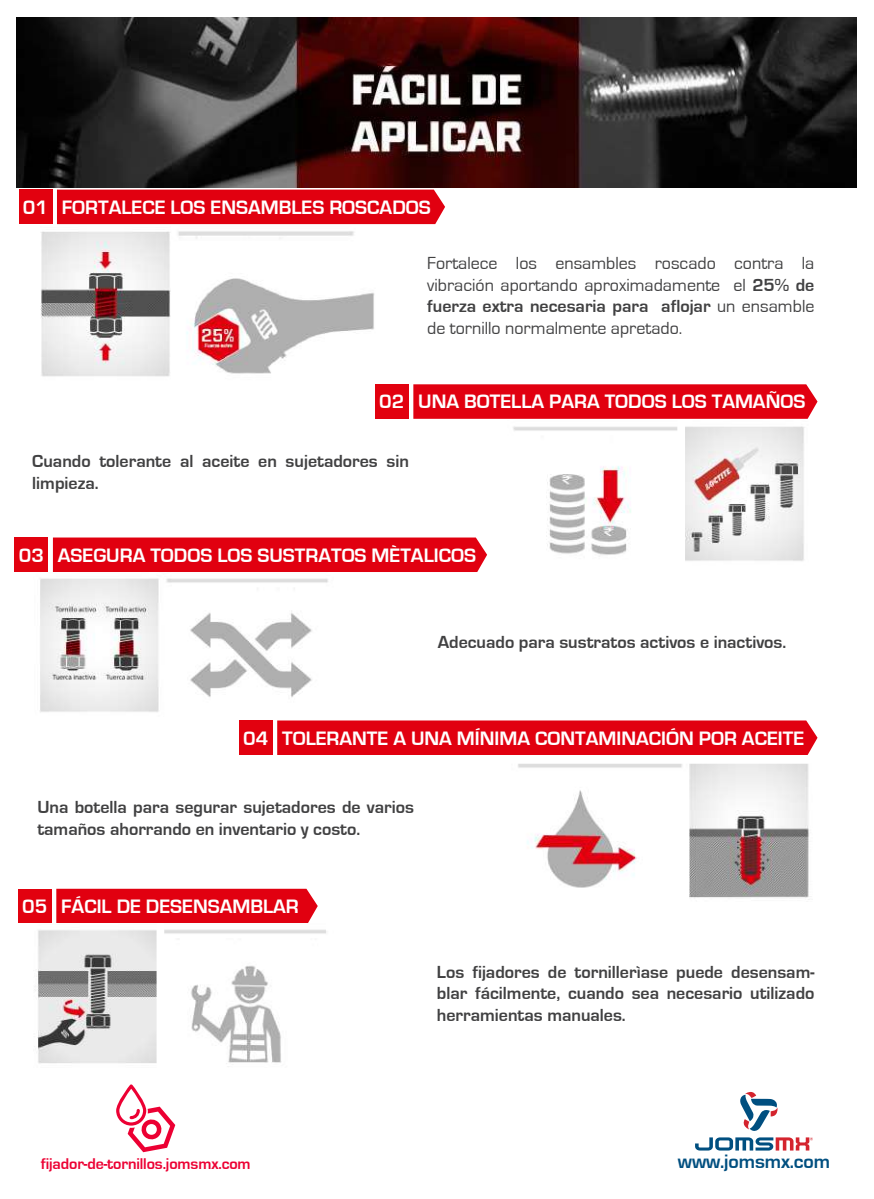
<style>
.page{position:relative;width:874px;height:1199px;background:#fff}
.page>*{position:absolute;margin:0;border:0;box-sizing:border-box;transform-origin:0 0}
.t1{font:700 20px "Eurostile";color:#fff}
.t2{font:700 20px "Eurostile";letter-spacing:-.005em;color:#004f80}
.t3{font:700 18px/21.6px "Eurostile";color:#414142}
.t4{font:18px/21.6px "Eurostile";color:#414142;text-align:justify}
.t5{font:700 16px "Eurostile";letter-spacing:-.005em;color:#ec0033}
.s1{font-weight:700}
</style>
<div class="page">
<img style="left:16px;top:17px;width:840px;height:171px">
<svg style="left:695px;top:1137px;width:117px;height:13px"></svg>
<svg style="left:740px;top:1091px;width:38px;height:39px"></svg>
<svg style="left:116px;top:1084px;width:59px;height:67px"></svg>
<div style="left:19px;top:189px;width:33px;height:35px;background:#e2010f"></div>
<div style="left:57px;top:189px;width:388px;height:35px;background:#e10010"></div>
<div style="left:375px;top:384px;width:33px;height:34px;background:#e2010f"></div>
<div style="left:413px;top:384px;width:404px;height:34px;background:#e10010"></div>
<div style="left:15px;top:537px;width:33px;height:35px;background:#e2010f"></div>
<div style="left:53px;top:537px;width:434px;height:35px;background:#e10010"></div>
<div style="left:239px;top:720px;width:33px;height:34px;background:#e2010f"></div>
<div style="left:277px;top:720px;width:540px;height:34px;background:#e10010"></div>
<div style="left:18px;top:888px;width:33px;height:35px;background:#e2010f"></div>
<div style="left:56px;top:888px;width:261px;height:35px;background:#e10010"></div>
<img style="left:40px;top:231px;width:335px;height:146px">
<img style="left:40px;top:578px;width:288px;height:134px">
<img style="left:513px;top:426px;width:292px;height:135px">
<img style="left:518px;top:764px;width:291px;height:136px">
<img style="left:34px;top:929px;width:292px;height:135px">
<p class="t1" style="left:23px;top:196px;width:409px">01 FORTALECE LOS ENSAMBLES ROSCADOS</p>
<p class="t4" style="left:427px;top:252px;width:388px">Fortalece los ensambles roscado contra la vibración aportando aproximadamente el <span class="s1">25% de fuerza extra necesaria para aflojar</span> un ensamble de tornillo normalmente apretado.</p>
<p class="t1" style="left:379px;top:391px;width:427px">02 UNA BOTELLA PARA TODOS LOS TAMAÑOS</p>
<p class="t3" style="left:32px;top:450px;width:378px">Cuando tolerante al aceite en sujetadores sin limpieza.</p>
<p class="t1" style="left:19px;top:544px;width:458px">03 ASEGURA TODOS LOS SUSTRATOS MÈTALICOS</p>
<p class="t3" style="left:437px;top:632px;width:350px">Adecuado para sustratos activos e inactivos.</p>
<p class="t1" style="left:243px;top:727px;width:562px">04 TOLERANTE A UNA MÍNIMA CONTAMINACIÓN POR ACEITE</p>
<p class="t3" style="left:37px;top:796px;width:378px">Una botella para segurar sujetadores de varios tamaños ahorrando en inventario y costo.</p>
<p class="t1" style="left:22px;top:895px;width:278px">05 FÁCIL DE DESENSAMBLAR</p>
<p class="t3" style="left:437px;top:961px;width:379px;text-align:justify">Los fijadores de tornillerìase puede desensam&shy;blar fácilmente, cuando sea necesario utilizado herramientas manuales.</p>
<p class="t5" style="left:41px;top:1154px;width:211px">fijador-de-tornillos.jomsmx.com</p>
<p class="t2" style="left:677px;top:1149px;width:154px">www.jomsmx.com</p>
</div>
